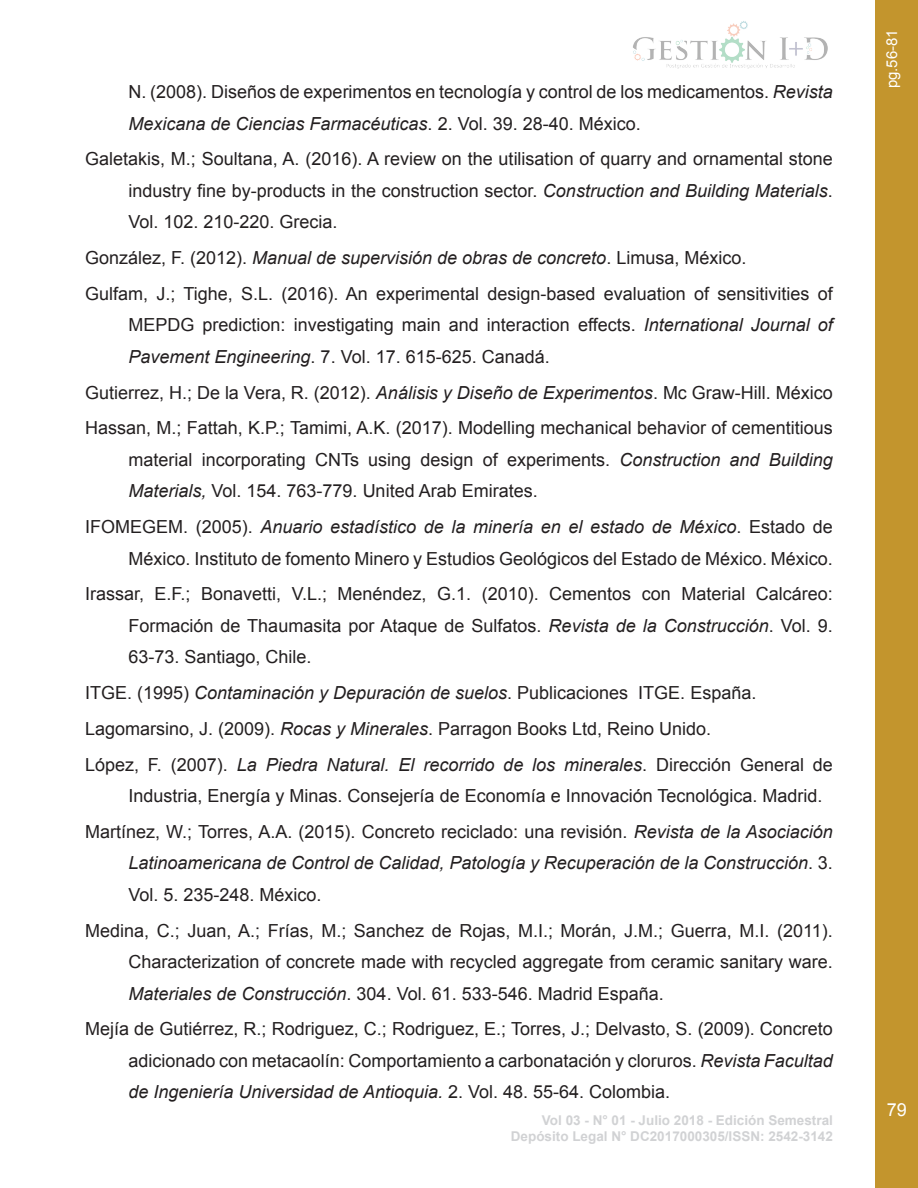
<style>
.page{position:relative;width:918px;height:1188px;background:#fff}
.page>*{position:absolute;margin:0;border:0;box-sizing:border-box;transform-origin:0 0}
.SANGRÍA_FRANCESA{font:18px/31.5px "Arial";color:#231f20;text-align:justify}
.SANGRÍA_FRANCESA-2{font:italic 18px/31.5px "Arial";color:#231f20;text-align:justify}
.t1{font:18px "Arial";color:#fff}
.t2{font:15px "Arial";color:#fff}
.t3{font:700 13.5px/16.2px "Arial";color:#d1d2d4;text-align:right}
.s1{font-style:italic}
.s2{font-style:normal}
</style>
<div class="page">
<div style="left:876px;top:0;width:42px;height:1188px;background:#c3952d"></div>
<img style="left:633px;top:21px;width:195px;height:48px">
<p class="SANGRÍA_FRANCESA" style="left:129px;top:76px;width:706px">N. (2008). Diseños de experimentos en tecnología y control de los medicamentos. <span class="s1">Revista<br>Mexicana de Ciencias Farmacéuticas</span>. 2. Vol. 39. 28-40. México.</p>
<p class="SANGRÍA_FRANCESA" style="left:129px;top:143px;width:706px;text-indent:-44px">Galetakis, M.; Soultana, A. (2016). A review on the utilisation of quarry and ornamental stone industry fine by-products in the construction sector. <span class="s1">Construction and Building Materials</span>.<br>Vol. 102. 210-220. Grecia.</p>
<p class="SANGRÍA_FRANCESA-2" style="left:85px;top:242px;width:663px"><span class="s2">González, F. (2012).</span> Manual de supervisión de obras de concreto<span class="s2">. Limusa, México.</span></p>
<p class="SANGRÍA_FRANCESA" style="left:129px;top:278px;width:706px;text-indent:-44px">Gulfam, J.; Tighe, S.L. (2016). An experimental design-based evaluation of sensitivities of MEPDG prediction: investigating main and interaction effects. <span class="s1">International Journal of Pavement Engineering</span>. 7. Vol. 17. 615-625. Canadá.</p>
<p class="SANGRÍA_FRANCESA" style="left:85px;top:376px;width:749px">Gutierrez, H.; De la Vera, R. (2012). <span class="s1">Análisis y Diseño de Experimentos</span>. Mc Graw-Hill. México</p>
<p class="SANGRÍA_FRANCESA" style="left:129px;top:412px;width:706px;text-indent:-44px">Hassan, M.; Fattah, K.P.; Tamimi, A.K. (2017). Modelling mechanical behavior of cementitious material incorporating CNTs using design of experiments. <span class="s1">Construction and Building Materials,</span> Vol. 154. 763-779. United Arab Emirates.</p>
<p class="SANGRÍA_FRANCESA" style="left:85px;top:511px;width:749px;text-align:right">IFOMEGEM. (2005). <span class="s1">Anuario estadístico de la minería en el estado de México</span>. Estado de<br>México. Instituto de fomento Minero y Estudios Geológicos del Estado de México. México.</p>
<p class="SANGRÍA_FRANCESA" style="left:129px;top:578px;width:706px;text-indent:-44px">Irassar, E.F.; Bonavetti, V.L.; Menéndez, G.1. (2010). Cementos con Material Calcáreo:<br>Formación de Thaumasita por Ataque de Sulfatos. <span class="s1">Revista de la Construcción</span>. Vol. 9.<br>63-73. Santiago, Chile.</p>
<p class="SANGRÍA_FRANCESA" style="left:85px;top:677px;width:673px">ITGE. (1995) <span class="s1">Contaminación y Depuración de suelos</span>. Publicaciones ITGE. España.</p>
<p class="SANGRÍA_FRANCESA" style="left:85px;top:713px;width:628px">Lagomarsino, J. (2009). <span class="s1">Rocas y Minerales</span>. Parragon Books Ltd, Reino Unido.</p>
<p class="SANGRÍA_FRANCESA" style="left:129px;top:748px;width:706px;text-indent:-44px">López, F. (2007). <span class="s1">La Piedra Natural. El recorrido de los minerales</span>. Dirección General de<br>Industria, Energía y Minas. Consejería de Economía e Innovación Tecnológica. Madrid.</p>
<p class="SANGRÍA_FRANCESA-2" style="left:129px;top:816px;width:706px;text-indent:-44px"><span class="s2">Martínez, W.; Torres, A.A. (2015). Concreto reciclado: una revisión.</span> Revista de la Asociación Latinoamericana de Control de Calidad, Patología y Recuperación de la Construcción<span class="s2">. 3.<br>Vol. 5. 235-248. México.</span></p>
<p class="SANGRÍA_FRANCESA" style="left:129px;top:914px;width:706px;text-indent:-44px">Medina, C.; Juan, A.; Frías, M.; Sanchez de Rojas, M.I.; Morán, J.M.; Guerra, M.I. (2011).<br>Characterization of concrete made with recycled aggregate from ceramic sanitary ware.<br><span class="s1">Materiales de Construcción</span>. 304. Vol. 61. 533-546. Madrid España.</p>
<p class="SANGRÍA_FRANCESA" style="left:129px;top:1013px;width:706px;text-indent:-44px">Mejía de Gutiérrez, R.; Rodriguez, C.; Rodriguez, E.; Torres, J.; Delvasto, S. (2009). Concreto adicionado con metacaolín: Comportamiento a carbonatación y cloruros. <span class="s1">Revista Facultad de Ingeniería Universidad de Antioquia.</span> 2. Vol. 48. 55-64. Colombia.</p>
<p class="t3" style="left:511px;top:1112px;width:324px">Vol 03 - N° 01 - Julio 2018 - Edición Semestral<br>Depósito Legal N° DC2017000305/ISSN: 2542-3142</p>
<p class="t2" style="left:882px;top:88px;width:61px;rotate:-90deg">pg.56-81</p>
<p class="t1" style="left:887px;top:1097px;width:22px">79</p>
</div>
